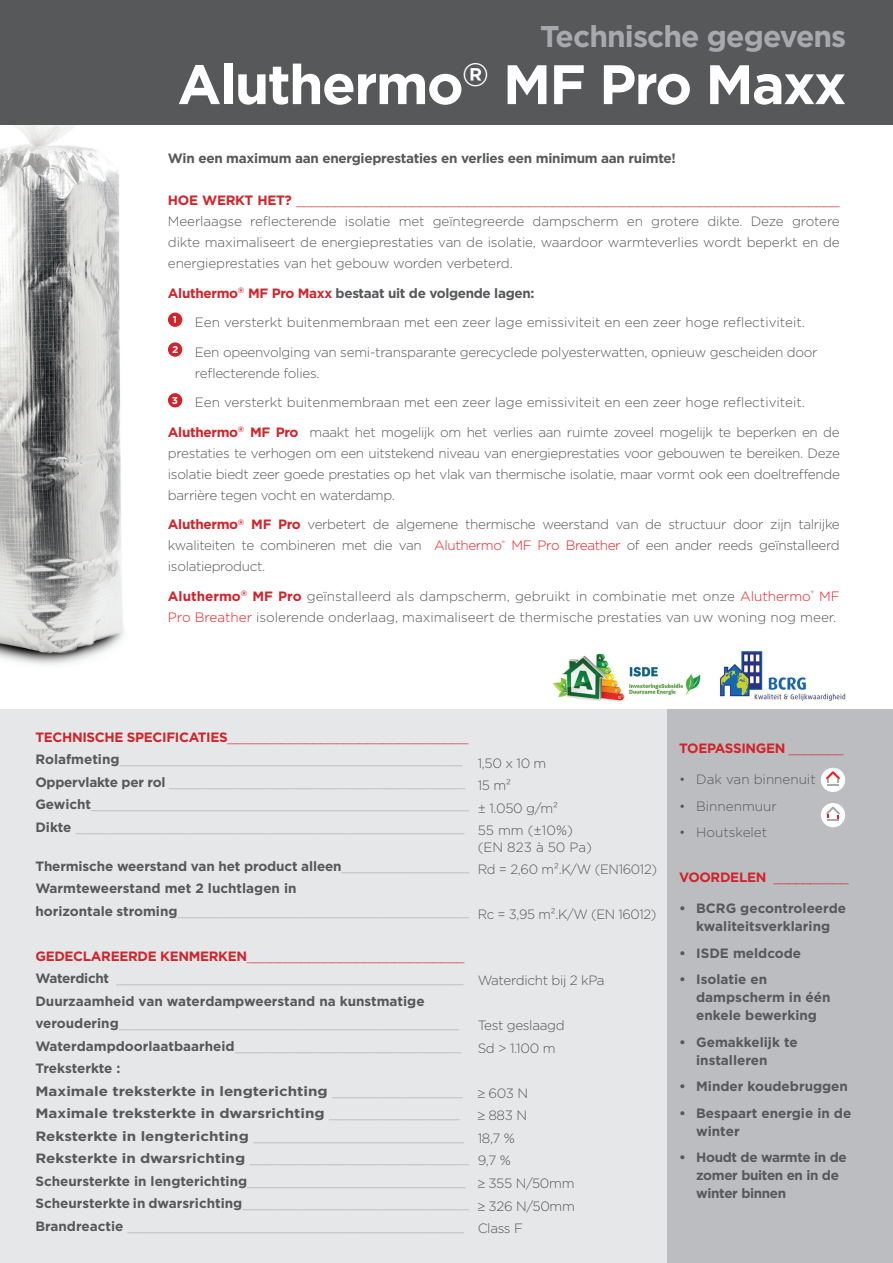
<style>
.page{position:relative;width:893px;height:1263px;background:#fff}
.page>*{position:absolute;margin:0;border:0;box-sizing:border-box;transform-origin:0 0}
.t1{font:700 55.5px "Gotham";letter-spacing:-.03em;color:#fff}
.t2{font:700 30px "Gotham";letter-spacing:-.03em;color:#a8a9ad}
.t3{font:300 13.5px/22.5px "Gotham";letter-spacing:-.02em;color:#57585a}
.t4{font:700 13.5px/22.5px "Gotham";color:#57585a}
.t5{font:300 13.5px/21px "Gotham";color:#57585a}
.t6{font:300 13.5px/22.5px "Gotham";color:#a8a9ad}
.t7{font:700 13.5px/18px "Gotham";letter-spacing:-.025em;color:#57585a}
.t8{font:700 13.5px "Gotham";letter-spacing:-.02em;color:#57585a}
.t9{font:700 13.5px "Gotham";letter-spacing:-.025em;color:#d1232a}
.t10{font:300 13.5px "Gotham";color:#d1232a}
.t11{font:700 9.9px "Gotham";color:#fff}
.s1{font-weight:700;color:#d1232a}
.s2{color:#d1232a}
.s3{color:#ee1d23}
.s4{font-weight:700;color:#57585a}
.s5{font-weight:300;color:#a8a9ad}
.s6{font-weight:300;color:#d1232a}
.s7{font-weight:300}
.s8{font-weight:700}
</style>
<div class="page">
<img style="left:0;top:124px;width:170px;height:541px">
<div style="left:0;top:0;width:893px;height:124px;background:#57585a"></div>
<div style="left:666px;top:709px;width:227px;height:554px;background:#bcbdc0"></div>
<div style="left:0;top:709px;width:666px;height:554px;background:#e6e7e9"></div>
<div style="left:168px;top:313px;width:14px;height:14px;background:#d1232a;border-radius:50%"></div>
<div style="left:168px;top:342px;width:14px;height:15px;background:#d1232a;border-radius:50%"></div>
<div style="left:168px;top:393px;width:14px;height:14px;background:#d1232a;border-radius:50%"></div>
<div style="left:821px;top:768px;width:24px;height:24px;background:#fff;border-radius:50%"></div>
<svg style="left:826px;top:771px;width:14px;height:15px"></svg>
<div style="left:821px;top:803px;width:24px;height:24px;background:#fff;border-radius:50%"></div>
<svg style="left:826px;top:806px;width:14px;height:15px"></svg>
<img style="left:720px;top:651px;width:126px;height:49px">
<img style="left:553px;top:653px;width:148px;height:49px">
<h2 class="t2" style="left:540px;top:19px;width:308px">Technische gegevens</h2>
<h1 class="t1" style="left:177px;top:52px;width:670px">Aluthermo<sup>®</sup> MF Pro Maxx</h1>
<p class="t8" style="left:168px;top:151px;width:509px">Win een maximum aan energieprestaties en verlies een minimum aan ruimte!</p>
<p class="t3" style="left:168px;top:190px;width:673px;line-height:21px;text-align:justify"><span class="s1">HOE WERKT HET?</span> <span class="s2">______________________________________________________________________ </span>Meerlaagse reflecterende isolatie met geïntegreerde dampscherm en grotere dikte. Deze grotere dikte maximaliseert de energieprestaties van de isolatie, waardoor warmteverlies wordt beperkt en de energieprestaties van het gebouw worden verbeterd.</p>
<p class="t7" style="left:168px;top:284px;width:368px"><span class="s2">Aluthermo</span><sup>®</sup> <span class="s2">MF Pro Maxx</span> bestaat uit de volgende lagen:</p>
<p class="t5" style="left:168px;top:312px;width:638px">• Een versterkt buitenmembraan met een zeer lage emissiviteit en een zeer hoge reflectiviteit.</p>
<p class="t3" style="left:195px;top:341px;width:624px;line-height:21px;text-indent:-27px">• Een opeenvolging van semi-transparante gerecyclede polyesterwatten, opnieuw gescheiden door reflecterende folies.</p>
<p class="t3" style="left:168px;top:387px;width:673px;line-height:29.5px">• Een versterkt buitenmembraan met een zeer lage emissiviteit en een zeer hoge reflectiviteit.<br><span class="s1">Aluthermo</span><sup>®</sup> <span class="s1">MF Pro</span> maakt het mogelijk om het verlies aan ruimte zoveel mogelijk te beperken en de</p>
<p class="t3" style="left:168px;top:442px;width:673px;line-height:21px;text-align:justify">prestaties te verhogen om een uitstekend niveau van energieprestaties voor gebouwen te bereiken. Deze isolatie biedt zeer goede prestaties op het vlak van thermische isolatie, maar vormt ook een doeltreffende barrière tegen vocht en waterdamp.</p>
<p class="t3" style="left:168px;top:514px;width:673px;line-height:21px;text-align:justify"><span class="s1">Aluthermo</span><sup>®</sup> <span class="s1">MF Pro</span> verbetert de algemene thermische weerstand van de structuur door zijn talrijke kwaliteiten te combineren met die van <span class="s3">Aluthermo</span><sup>®</sup> <span class="s3">MF Pro Breather</span> of een ander reeds geïnstalleerd isolatieproduct.</p>
<p class="t5" style="left:168px;top:585px;width:673px"><span class="s1">Aluthermo</span><sup>®</sup> <span class="s1">MF Pro</span> geïnstalleerd als dampscherm, gebruikt in combinatie met onze <span class="s3">Aluthermo</span><sup>®</sup> <span class="s3">MF<br>Pro Breather</span> isolerende onderlaag, maximaliseert de thermische prestaties van uw woning nog meer.</p>
<p class="t11" style="left:173px;top:314px;width:6px">1</p>
<p class="t11" style="left:172px;top:343px;width:8px">2</p>
<p class="t11" style="left:172px;top:395px;width:8px">3</p>
<p class="t6" style="left:35px;top:725px;width:435px"><span class="s1">TECHNISCHE SPECIFICATIES</span><span class="s2">_______________________________ </span><span class="s4">Rolafmeting</span>_______________________________________ <span class="s4">Oppervlakte per rol</span> ____________________________________ <span class="s4">Gewicht</span>_______________________________________________ <span class="s4">Dikte</span> ________________________________________________</p>
<p class="t4" style="left:35px;top:854px;width:435px">Thermische weerstand van het product alleen<span class="s5">________________<br></span>Warmteweerstand met 2 luchtlagen in<br>horizontale stroming<span class="s5">____________________________________</span></p>
<p class="t4" style="left:35px;top:944px;width:435px"><span class="s2">GEDECLAREERDE KENMERKEN</span><span class="s6">____________________________ </span>Waterdicht <span class="s5">__________________________________________ </span>Duurzaamheid van waterdampweerstand na kunstmatige veroudering<span class="s5">__________________________________________ </span>Waterdampdoorlaatbaarheid<span class="s5">____________________________ </span>Treksterkte :<br>Maximale treksterkte in lengterichting <span class="s5">________________ </span>Maximale treksterkte in dwarsrichting <span class="s5">________________ </span>Reksterkte in lengterichting <span class="s5">__________________________ </span>Reksterkte in dwarsrichting <span class="s5">___________________________ </span>Scheursterkte in lengterichting<span class="s5">___________________________ </span>Scheursterkte in dwarsrichting<span class="s5">____________________________ </span>Brandreactie <span class="s5">________________________________________</span></p>
<p class="t3" style="left:478px;top:751px;width:97px">1,50 x 10 m<br>15 m²<br>± 1.050 g/m²<br>55 mm (±10%)</p>
<p class="t3" style="left:478px;top:835px;width:181px">(EN 823 à 50 Pa)<br>Rd = 2,60 m².K/W (EN16012)</p>
<p class="t3" style="left:478px;top:903px;width:180px">Rc = 3,95 m².K/W (EN 16012)</p>
<p class="t3" style="left:478px;top:969px;width:128px">Waterdicht bij 2 kPa</p>
<p class="t3" style="left:478px;top:1014px;width:88px">Test geslaagd<br>Sd &gt; 1.100 m</p>
<p class="t3" style="left:478px;top:1081px;width:99px">≥ 603 N<br>≥ 883 N<br>18,7 %<br>9,7 %<br>≥ 355 N/50mm ≥ 326 N/50mm<br>Class F</p>
<p class="t9" style="left:679px;top:741px;width:166px">TOEPASSINGEN <span class="s7">_______</span></p>
<p class="t5" style="left:679px;top:769px;width:138px">• Dak van binnenuit</p>
<p class="t5" style="left:679px;top:795px;width:99px">• Binnenmuur</p>
<p class="t5" style="left:679px;top:822px;width:90px">• Houtskelet</p>
<p class="t10" style="left:679px;top:869px;width:171px"><span class="s8">VOORDELEN</span> __________</p>
<p class="t4" style="left:679px;top:899px;width:168px;line-height:18px;text-align:center">• BCRG gecontroleerde kwaliteitsverklaring</p>
<p class="t4" style="left:679px;top:941px;width:123px">• ISDE meldcode</p>
<p class="t4" style="left:696px;top:970px;width:136px;line-height:18px;text-indent:-17px">• Isolatie en dampscherm in één enkele bewerking</p>
<p class="t4" style="left:696px;top:1033px;width:103px;line-height:18px;text-indent:-17px">• Gemakkelijk te installeren</p>
<p class="t4" style="left:679px;top:1075px;width:170px">• Minder koudebruggen</p>
<p class="t4" style="left:696px;top:1104px;width:157px;line-height:18px;text-indent:-17px">• Bespaart energie in de winter</p>
<p class="t7" style="left:696px;top:1148px;width:152px;text-indent:-17px">• Houdt de warmte in de zomer buiten en in de winter binnen</p>
</div>
